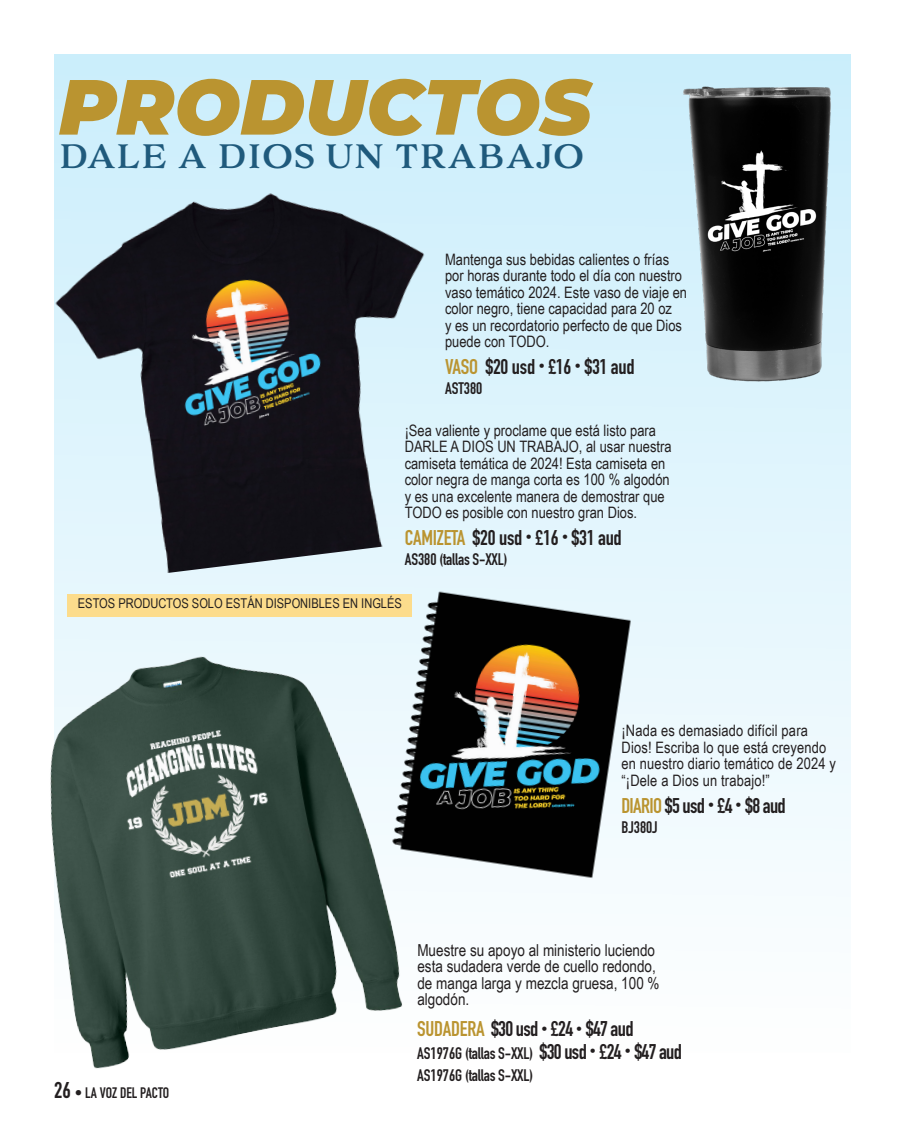
<style>
.page{position:relative;width:905px;height:1134px;background:#fff}
.page>*{position:absolute;margin:0;border:0;box-sizing:border-box;transform-origin:0 0}
.t1{font:italic 900 78px "Montserrat";color:#ba9430}
.t2{font:31.5px "Adorn S Serif";color:#1f5a7c}
.t3{font:700 21px "DIN Condensed";letter-spacing:-.01em;color:#231f20}
.t4{font:700 21px "DIN Condensed";letter-spacing:-.03em;color:#231f20}
.t5{font:16.5px/16.5px "Arial Narrow";color:#231f20}
.t6{font:700 16.5px "DIN Condensed";color:#231f20}
.t7{font:15.75px/16.5px "Arial Narrow";color:#231f20}
.t8{font:700 15px "DIN Condensed";color:#231f20}
.t9{font:13.5px "Arial Narrow";color:#231f20}
.s1{color:#ba9430}
.s2{font-size:22.5px}
.s3{font-size:21px}
</style>
<div class="page">
<div style="left:54px;top:54px;width:796px;height:999px;background:linear-gradient(to bottom,#caeefb,#fefefe)"></div>
<img style="left:50px;top:594px;width:382px;height:475px">
<img style="left:374px;top:564px;width:278px;height:357px">
<img style="left:54px;top:145px;width:431px;height:439px">
<img style="left:675px;top:68px;width:169px;height:338px">
<div style="left:68px;top:594px;width:344px;height:23px;background:#fcdc8c"></div>
<p class="t1" style="left:59px;top:48px;width:534px">PRODUCTOS</p>
<p class="t2" style="left:58px;top:136px;width:527px">DALE A DIOS UN TRABAJO</p>
<p class="t7" style="left:445px;top:251px;width:243px">Mantenga sus bebidas calientes o frías por horas durante todo el día con nuestro vaso temático 2024. Este vaso de viaje en color negro, tiene capacidad para 20 oz<br>y es un recordatorio perfecto de que Dios puede con TODO.</p>
<p class="t3" style="left:445px;top:352px;width:191px"><span class="s1">VASO</span> $20 usd <sup>•</sup> £16 <sup>•</sup> $31 aud</p>
<p class="t6" style="left:445px;top:377px;width:39px">AST380</p>
<p class="t7" style="left:404px;top:422px;width:268px">¡Sea valiente y proclame que está listo para DARLE A DIOS UN TRABAJO, al usar nuestra camiseta temática de 2024! Esta camiseta en color negra de manga corta es 100 % algodón y es una excelente manera de demostrar que TODO es posible con nuestro gran Dios.</p>
<p class="t3" style="left:404px;top:523px;width:219px"><span class="s1">CAMIZETA</span> $20 usd <sup>•</sup> £16 <sup>•</sup> $31 aud</p>
<p class="t6" style="left:404px;top:548px;width:104px">AS380 (tallas S-XXL)</p>
<p class="t9" style="left:78px;top:593px;width:325px">ESTOS PRODUCTOS SOLO ESTÁN DISPONIBLES EN INGLÉS</p>
<p class="t8" style="left:54px;top:1082px;width:117px"><span class="s2">26</span> • LA VOZ DEL PACTO</p>
<p class="t7" style="left:621px;top:722px;width:216px">¡Nada es demasiado difícil para<br>Dios! Escriba lo que está creyendo en nuestro diario temático de 2024 y “¡Dele a Dios un trabajo!”</p>
<p class="t4" style="left:621px;top:791px;width:166px"><span class="s1">DIARIO</span> $5 usd <sup>•</sup> £4 <sup>•</sup> $8 aud</p>
<p class="t6" style="left:621px;top:816px;width:38px">BJ380J</p>
<p class="t5" style="left:417px;top:941px;width:244px">Muestre su apoyo al ministerio luciendo esta sudadera verde de cuello redondo, de manga larga y mezcla gruesa, 100 % algodón.</p>
<p class="t3" style="left:417px;top:1015px;width:218px"><span class="s1">SUDADERA</span> $30 usd <sup>•</sup> £24 <sup>•</sup> $47 aud</p>
<p class="t6" style="left:417px;top:1042px;width:266px">AS1976G (tallas S-XXL) <span class="s3">$30 usd</span> <sup>•</sup> <span class="s3">£24</span> <sup>•</sup> <span class="s3">$47 aud</span></p>
<p class="t6" style="left:417px;top:1064px;width:117px">AS1976G (tallas S-XXL)</p>
</div>
